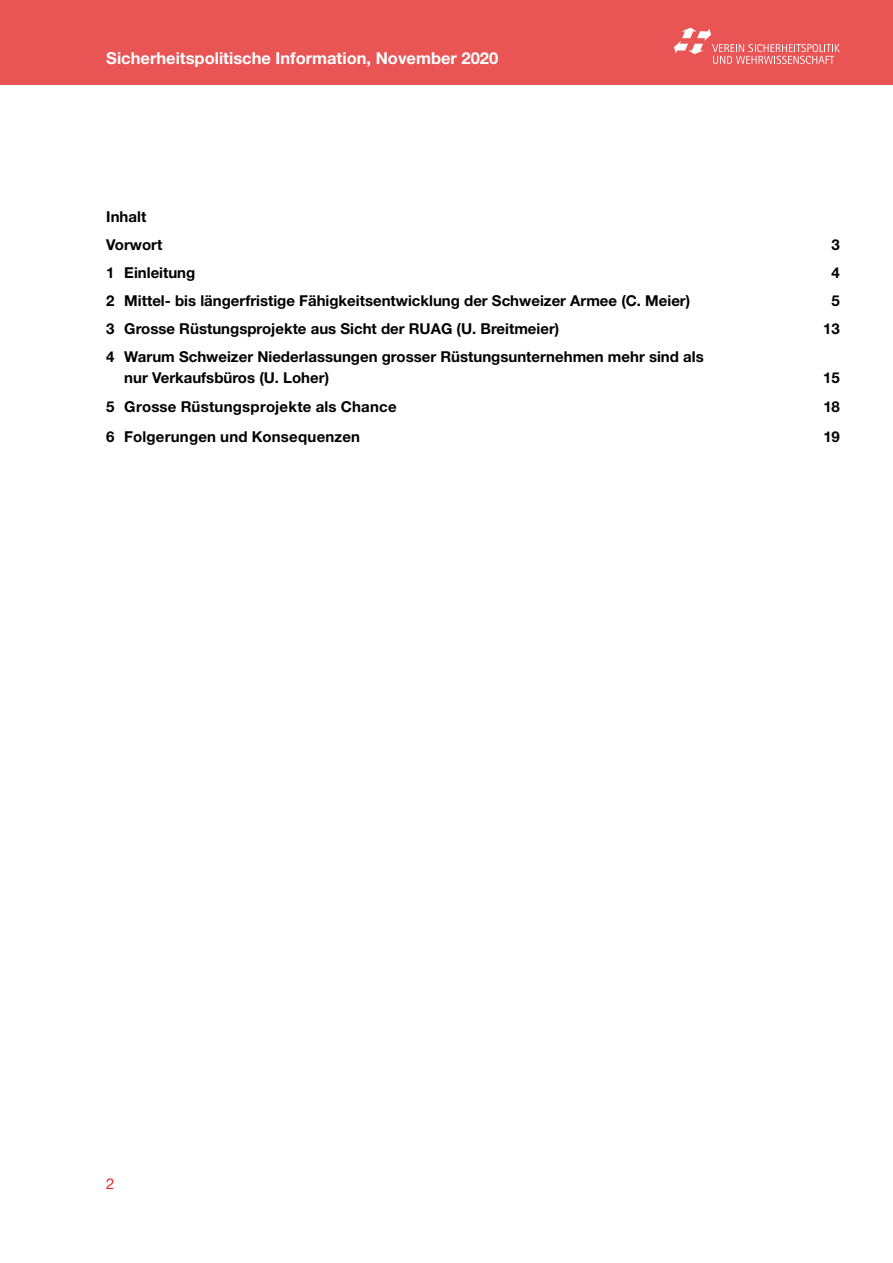
<style>
.page{position:relative;width:893px;height:1263px;background:#fff}
.page>*{position:absolute;margin:0;border:0;box-sizing:border-box;transform-origin:0 0}
.t1{font:700 16.5px "Helvetica Neue LT Std";color:#fff}
.t2{font:700 15px/28px "Helvetica Neue LT Std";color:#000}
.t3{font:15px "Helvetica Neue LT Std";color:#e42b2b}
</style>
<div class="page">
<div style="left:0;top:0;width:893px;height:85px;background:#e95555"></div>
<svg style="left:674px;top:28px;width:166px;height:36px"></svg>
<p class="t1" style="left:106px;top:48px;width:393px">Sicherheitspolitische Information, November 2020</p>
<p class="t2" style="left:106px;top:202px;width:58px">Inhalt<br>Vorwort</p>
<p class="t2" style="left:831px;top:230px;width:10px">3</p>
<p class="t2" style="left:106px;top:258px;width:91px">1 Einleitung</p>
<p class="t2" style="left:831px;top:258px;width:10px">4</p>
<p class="t2" style="left:106px;top:286px;width:585px">2 Mittel- bis längerfristige Fähigkeitsentwicklung der Schweizer Armee (C. Meier)</p>
<p class="t2" style="left:831px;top:286px;width:10px">5</p>
<p class="t2" style="left:106px;top:314px;width:454px">3 Grosse Rüstungsprojekte aus Sicht der RUAG (U. Breitmeier)</p>
<p class="t2" style="left:823px;top:314px;width:18px">13</p>
<p class="t2" style="left:124px;top:346px;width:581px;line-height:21px;text-indent:-18px">4 Warum Schweizer Niederlassungen grosser Rüstungsunternehmen mehr sind als nur Verkaufsbüros (U. Loher)</p>
<p class="t2" style="left:823px;top:363px;width:18px">15</p>
<p class="t2" style="left:106px;top:393px;width:292px">5 Grosse Rüstungsprojekte als Chance</p>
<p class="t2" style="left:823px;top:393px;width:18px">18</p>
<p class="t2" style="left:106px;top:422px;width:255px">6 Folgerungen und Konsequenzen</p>
<p class="t2" style="left:823px;top:422px;width:18px">19</p>
<p class="t3" style="left:106px;top:1174px;width:10px">2</p>
</div>
